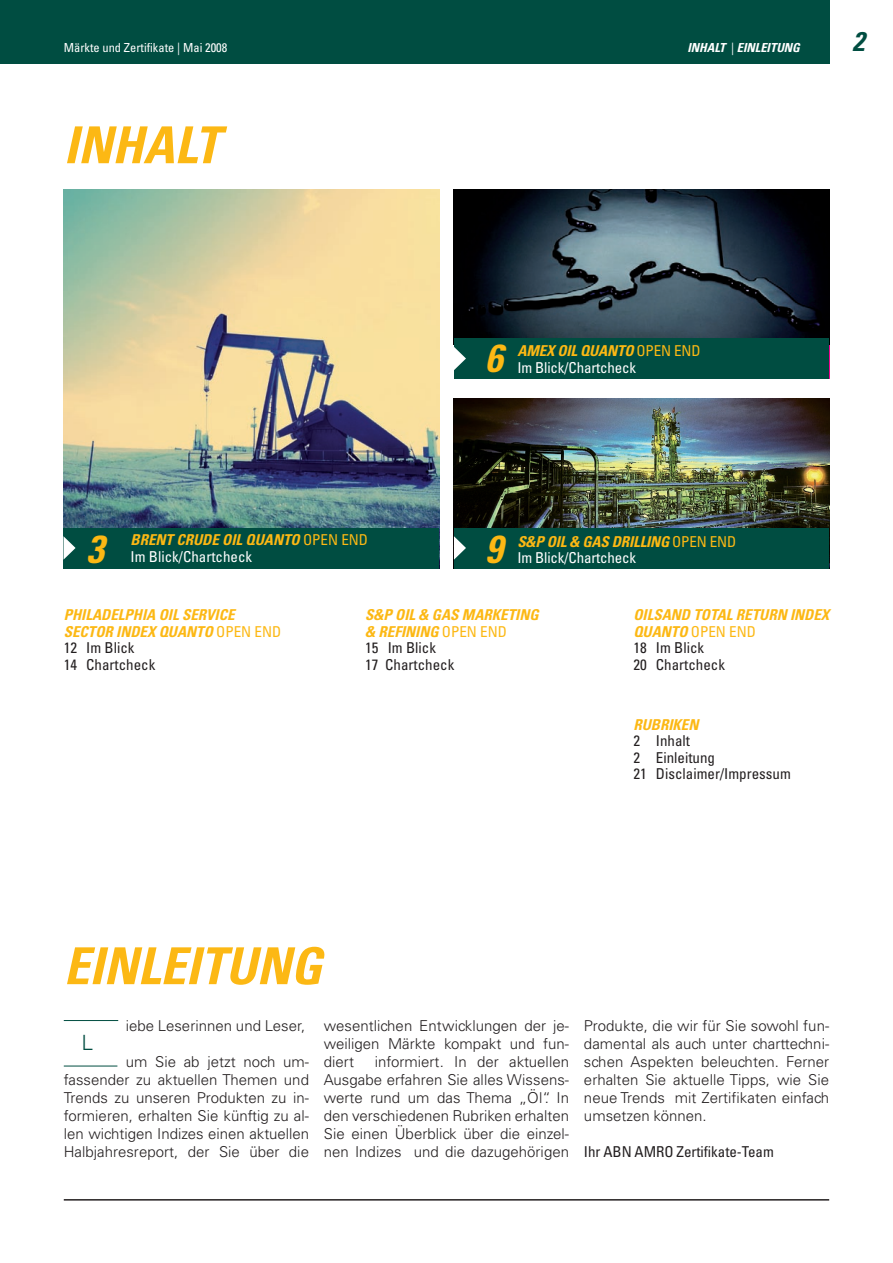
<style>
.page{position:relative;width:893px;height:1263px;background:#fff}
.page>*{position:absolute;margin:0;border:0;box-sizing:border-box;transform-origin:0 0}
.t1{font:italic 700 condensed 51px "Univers LT Std";color:#fcb814}
.t2{font:italic 700 condensed 39px "Univers LT Std";color:#fcb814}
.t3{font:italic 700 condensed 27px "Univers LT Std";color:#004d41}
.t4{font:300 21px "Univers LT Std";color:#004d41}
.t5{font:300 15px/18px "Univers LT Std";color:#231f20;text-align:justify}
.t6{font:italic 700 condensed 15px/16.5px "Univers LT Std";color:#fcb814}
.t7{font:condensed 15px/16.5px "Univers LT Std";color:#231f20}
.t8{font:condensed 15px/16.5px "Univers LT Std";letter-spacing:-.01em;color:#fff}
.t9{font:condensed 12.45px "Univers LT Std";color:#fff}
.t10{font:italic 700 condensed 12.45px "Univers LT Std";color:#fff}
.s1{font-weight:400;font-style:normal}
.s2{font-weight:700;font-style:italic;color:#fcb814}
.s3{color:#fcb814}
.s4{font-weight:400;font-style:normal;color:#fff}
.s5{font-weight:400;font-style:normal;color:#231f20}
</style>
<div class="page">
<hr style="left:64px;top:1199px;width:765px;height:1px;background:#231f20">
<div style="left:0;top:0;width:829px;height:63px;background:#004d41"></div>
<img style="left:64px;top:189px;width:375px;height:339px">
<img style="left:454px;top:189px;width:375px;height:149px">
<img style="left:454px;top:398px;width:375px;height:130px">
<hr style="left:64px;top:1020px;width:54px;height:1px;background:#004d41">
<hr style="left:64px;top:1066px;width:53px;height:1px;background:#004d41">
<div style="left:64px;top:528px;width:375px;height:40px;background:#004d41"></div>
<div style="left:454px;top:338px;width:375px;height:41px;background:#004d41"></div>
<svg style="left:63px;top:536px;width:12px;height:24px"></svg>
<svg style="left:454px;top:347px;width:12px;height:23px"></svg>
<div style="left:454px;top:528px;width:375px;height:40px;background:#004d41"></div>
<svg style="left:454px;top:536px;width:12px;height:24px"></svg>
<p class="t9" style="left:64px;top:39px;width:165px">Märkte und Zertifikate | Mai 2008</p>
<p class="t10" style="left:687px;top:39px;width:117px">INHALT <span class="s1">|</span> EINLEITUNG</p>
<h3 class="t3" style="left:853px;top:25px;width:21px">2</h3>
<h1 class="t1" style="left:64px;top:114px;width:171px">INHALT</h1>
<h2 class="t2" style="left:485px;top:334px;width:29px">6</h2>
<p class="t8" style="left:517px;top:343px;width:185px"><span class="s2">AMEX OILQUANTO</span> <span class="s3">O p e n En d<br></span>Im Blick/Chartcheck</p>
<p class="t6" style="left:131px;top:532px;width:239px">BRENTCRUDEOILQUANTO <span class="s1">O p e n En d<br></span><span class="s4">Im Blick/Chartcheck</span></p>
<p class="t6" style="left:517px;top:533px;width:220px">S&amp;P OIL&amp; GAS DRILLING <span class="s1">O p e n En d<br></span><span class="s4">Im Blick/Chartcheck</span></p>
<h2 class="t2" style="left:86px;top:525px;width:29px">3</h2>
<h2 class="t2" style="left:485px;top:525px;width:29px">9</h2>
<p class="t6" style="left:64px;top:607px;width:219px">PHILADELPHIA OILSERVICE<br>SECTOR INDEX QUANTO <span class="s1">O p e n En d<br></span><span class="s5">12 Im Blick<br>14 Chartcheck</span></p>
<p class="t6" style="left:365px;top:607px;width:179px">S&amp;P OIL&amp; GAS MARKETING &amp; REFINING <span class="s1">Open En d<br></span><span class="s5">15 Im Blick<br>17 Chartcheck</span></p>
<p class="t6" style="left:633px;top:607px;width:201px">OILSAND TOTALRETURN I NDEX<br>QUANTO <span class="s1">Open En d<br></span><span class="s5">18 Im Blick<br>20 Chartcheck</span></p>
<p class="t6" style="left:633px;top:716px;width:71px">RUBRIKEN</p>
<p class="t7" style="left:633px;top:732px;width:159px">2 Inhalt<br>2 Einleitung<br>21 Disclaimer/Impressum</p>
<h1 class="t1" style="left:64px;top:935px;width:273px">EINLEITUNG</h1>
<p class="t5" style="left:126px;top:1016px;width:181px">iebe Leserinnen und Leser,</p>
<p class="t5" style="left:64px;top:1052px;width:247px;text-indent:62px">um Sie ab jetzt noch um&shy;fassender zu aktuellen Themen und Trends zu unseren Produkten zu in&shy;formieren, erhalten Sie künftig zu al&shy;len wichtigen Indizes einen aktuellen Halbjahresreport, der Sie über die</p>
<h3 class="t4" style="left:81px;top:1030px;width:13px">L</h3>
<p class="t5" style="left:324px;top:1016px;width:247px">wesentlichen Entwicklungen der je&shy;weiligen Märkte kompakt und fun&shy;diert</p>
<p class="t5" style="left:324px;top:1052px;width:247px;text-indent:51px">informiert. In der aktuellen Ausgabe erfahren Sie alles Wissens&shy;werte rund um das Thema „Öl“. In den verschiedenen Rubriken erhalten Sie einen Überblick über die einzel&shy;nen Indizes und die dazugehörigen</p>
<p class="t5" style="left:584px;top:1016px;width:247px">Produkte, die wir für Sie sowohl fun&shy;damental als auch unter charttechni&shy;schen Aspekten beleuchten. Ferner erhalten Sie aktuelle Tipps, wie Sie neue Trends mit Zertifikaten einfach umsetzen können.</p>
<p class="t7" style="left:584px;top:1143px;width:191px">Ihr ABN AMRO Zertifikate-Team</p>
</div>
